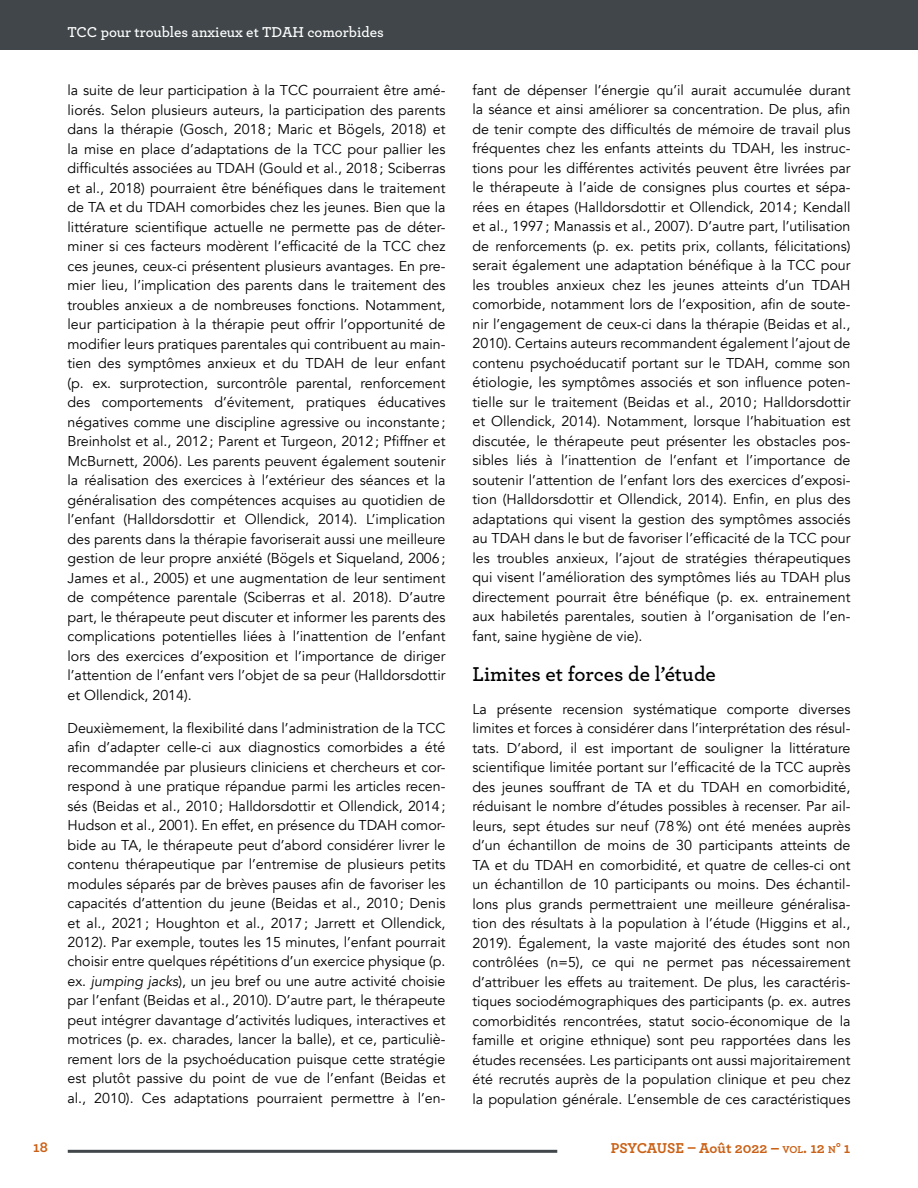
<style>
.page{position:relative;width:918px;height:1188px;background:#fff}
.page>*{position:absolute;margin:0;border:0;box-sizing:border-box;transform-origin:0 0}
.t1{font:600 21px "Archer";color:#000}
.t2{font:600 15px "Archer";color:#fff}
.t3{font:700 15px "Archer";letter-spacing:-.005em;color:#ca6116}
.t4{font:14.25px/19.5px "Avenir";color:#000;text-align:justify}
.s1{font-style:italic}
.s2{font-size:10.5px}
.s3{font-style:inherit}
</style>
<div class="page">
<hr style="left:68px;top:1150px;width:489px;height:3px;background:#404649">
<div style="left:0;top:0;width:918px;height:50px;background:#404649"></div>
<p class="t2" style="left:68px;top:21px;width:318px">TCC pour troubles anxieux et TDAH comorbides</p>
<p class="t4" style="left:68px;top:81px;width:380px">la suite de leur participation à la TCC pourraient être amé&shy;liorés. Selon plusieurs auteurs, la participation des parents dans la thérapie (Gosch, 2018; Maric et Bögels, 2018) et la mise en place d’adaptations de la TCC pour pallier les difficultés associées au TDAH (Gould et al., 2018; Sciberras et al., 2018) pourraient être bénéfiques dans le traitement de TA et du TDAH comorbides chez les jeunes. Bien que la littérature scientifique actuelle ne permette pas de déter&shy;miner si ces facteurs modèrent l’efficacité de la TCC chez ces jeunes, ceux-ci présentent plusieurs avantages. En pre&shy;mier lieu, l’implication des parents dans le traitement des troubles anxieux a de nombreuses fonctions. Notamment, leur participation à la thérapie peut offrir l’opportunité de modifier leurs pratiques parentales qui contribuent au main&shy;tien des symptômes anxieux et du TDAH de leur enfant (p. ex. surprotection, surcontrôle parental, renforcement des comportements d’évitement, pratiques éducatives négatives comme une discipline agressive ou inconstante; Breinholst et al., 2012; Parent et Turgeon, 2012; Pfiffner et McBurnett, 2006). Les parents peuvent également soutenir la réalisation des exercices à l’extérieur des séances et la généralisation des compétences acquises au quotidien de l’enfant (Halldorsdottir et Ollendick, 2014). L’implication des parents dans la thérapie favoriserait aussi une meilleure gestion de leur propre anxiété (Bögels et Siqueland, 2006; James et al., 2005) et une augmentation de leur sentiment de compétence parentale (Sciberras et al. 2018). D’autre part, le thérapeute peut discuter et informer les parents des complications potentielles liées à l’inattention de l’enfant lors des exercices d’exposition et l’importance de diriger l’attention de l’enfant vers l’objet de sa peur (Halldorsdottir et Ollendick, 2014).</p>
<p class="t4" style="left:68px;top:718px;width:380px">Deuxièmement, la flexibilité dans l’administration de la TCC afin d’adapter celle-ci aux diagnostics comorbides a été recommandée par plusieurs cliniciens et chercheurs et cor&shy;respond à une pratique répandue parmi les articles recen&shy;sés (Beidas et al., 2010; Halldorsdottir et Ollendick, 2014; Hudson et al., 2001). En effet, en présence du TDAH comor&shy;bide au TA, le thérapeute peut d’abord considérer livrer le contenu thérapeutique par l’entremise de plusieurs petits modules séparés par de brèves pauses afin de favoriser les capacités d’attention du jeune (Beidas et al., 2010; Denis et al., 2021; Houghton et al., 2017; Jarrett et Ollendick, 2012). Par exemple, toutes les 15 minutes, l’enfant pourrait choisir entre quelques répétitions d’un exercice physique (p. ex. <span class="s1">jumping jacks</span>), un jeu bref ou une autre activité choisie par l’enfant (Beidas et al., 2010). D’autre part, le thérapeute peut intégrer davantage d’activités ludiques, interactives et motrices (p. ex. charades, lancer la balle), et ce, particuliè&shy;rement lors de la psychoéducation puisque cette stratégie est plutôt passive du point de vue de l’enfant (Beidas et al., 2010). Ces adaptations pourraient permettre à l’en-</p>
<p class="t4" style="left:473px;top:81px;width:380px">fant de dépenser l’énergie qu’il aurait accumulée durant la séance et ainsi améliorer sa concentration. De plus, afin de tenir compte des difficultés de mémoire de travail plus fréquentes chez les enfants atteints du TDAH, les instruc&shy;tions pour les différentes activités peuvent être livrées par le thérapeute à l’aide de consignes plus courtes et sépa&shy;rées en étapes (Halldorsdottir et Ollendick, 2014; Kendall et al., 1997; Manassis et al., 2007). D’autre part, l’utilisation de renforcements (p. ex. petits prix, collants, félicitations) serait également une adaptation bénéfique à la TCC pour les troubles anxieux chez les jeunes atteints d’un TDAH comorbide, notamment lors de l’exposition, afin de soute&shy;nir l’engagement de ceux-ci dans la thérapie (Beidas et al., 2010). Certains auteurs recommandent également l’ajout de contenu psychoéducatif portant sur le TDAH, comme son étiologie, les symptômes associés et son influence poten&shy;tielle sur le traitement (Beidas et al., 2010; Halldorsdottir et Ollendick, 2014). Notamment, lorsque l’habituation est discutée, le thérapeute peut présenter les obstacles pos&shy;sibles liés à l’inattention de l’enfant et l’importance de soutenir l’attention de l’enfant lors des exercices d’exposi&shy;tion (Halldorsdottir et Ollendick, 2014). Enfin, en plus des adaptations qui visent la gestion des symptômes associés au TDAH dans le but de favoriser l’efficacité de la TCC pour les troubles anxieux, l’ajout de stratégies thérapeutiques qui visent l’amélioration des symptômes liés au TDAH plus directement pourrait être bénéfique (p. ex. entrainement aux habiletés parentales, soutien à l’organisation de l’en&shy;fant, saine hygiène de vie).</p>
<h1 class="t1" style="left:472px;top:658px;width:245px">Limites et forces de l’étude</h1>
<p class="t4" style="left:472px;top:700px;width:380px">La présente recension systématique comporte diverses limites et forces à considérer dans l’interprétation des résul&shy;tats. D’abord, il est important de souligner la littérature scientifique limitée portant sur l’efficacité de la TCC auprès des jeunes souffrant de TA et du TDAH en comorbidité, réduisant le nombre d’études possibles à recenser. Par ail&shy;leurs, sept études sur neuf (78%) ont été menées auprès d’un échantillon de moins de 30 participants atteints de TA et du TDAH en comorbidité, et quatre de celles-ci ont un échantillon de 10 participants ou moins. Des échantil&shy;lons plus grands permettraient une meilleure généralisa&shy;tion des résultats à la population à l’étude (Higgins et al., 2019). Également, la vaste majorité des études sont non contrôlées (n=5), ce qui ne permet pas nécessairement d’attribuer les effets au traitement. De plus, les caractéris&shy;tiques sociodémographiques des participants (p. ex. autres comorbidités rencontrées, statut socio-économique de la famille et origine ethnique) sont peu rapportées dans les études recensées. Les participants ont aussi majoritairement été recrutés auprès de la population clinique et peu chez la population générale. L’ensemble de ces caractéristiques</p>
<p class="t3" style="left:33px;top:1136px;width:16px">18</p>
<p class="t3" style="left:611px;top:1137px;width:241px">PSYCAUSE – Août 2022 – <span class="s2">VOL</span><span class="s3">. 12</span> <span class="s2">N</span><span class="s3">° 1</span></p>
</div>
